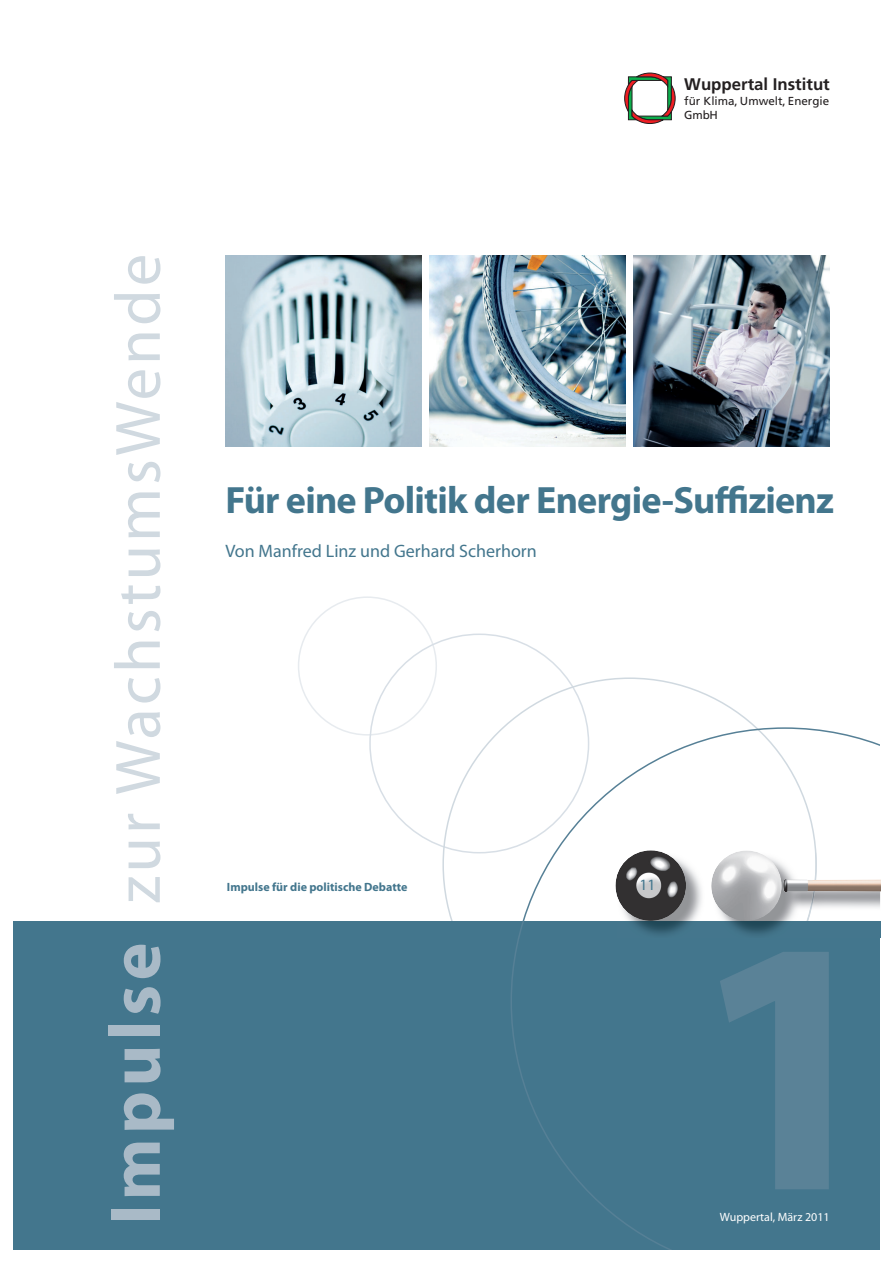
<style>
.page{position:relative;width:893px;height:1263px;background:#fff}
.page>*{position:absolute;margin:0;border:0;box-sizing:border-box;transform-origin:0 0}
.t1{font:700 365.4px "Myriad Pro";color:#5a8297}
.t2{font:64.5px "Myriad Pro";letter-spacing:.05em;color:#d0d9e0}
.t3{font:700 38.1px "Myriad Pro";letter-spacing:-.02em;color:#43768d}
.t4{font:18px "Myriad Pro";color:#43768d}
.t5{font:700 16.8px "Frutiger";color:#231f20}
.t6{font:15.75px "Myriad Pro";color:#43768d}
.t7{font:700 12px "Myriad Pro";color:#43768d}
.t8{font:12px "Myriad Pro";color:#fff}
.t9{font:11.7px/14.4px "Frutiger";color:#231f20}
.s1{font-weight:700;font-size:72px;color:#a9bac7}
</style>
<div class="page">
<svg style="left:442px;top:677px;width:314px;height:244px"></svg>
<div style="left:13px;top:921px;width:867px;height:329px;background:#43768d"></div>
<svg style="left:510px;top:727px;width:370px;height:523px"></svg>
<img style="left:617px;top:921px;width:263px;height:16px">
<img style="left:615px;top:850px;width:265px;height:71px">
<svg style="left:624px;top:72px;width:51px;height:52px"></svg>
<div style="left:719px;top:952px;width:109px;height:237px;background:#43768d"></div>
<img style="left:429px;top:255px;width:196px;height:191px">
<img style="left:634px;top:255px;width:195px;height:191px">
<img style="left:225px;top:255px;width:196px;height:191px">
<p class="t5" style="left:684px;top:77px;width:147px">Wuppertal Institut</p>
<p class="t9" style="left:684px;top:94px;width:146px">für Klima, Umwelt, Energie<br>GmbH</p>
<h2 class="t2" style="left:113px;top:1225px;width:973px;rotate:-90deg"><span class="s1">Impulse</span> zur WachstumsWende</h2>
<p class="t3" style="left:225px;top:486px;width:610px">Für eine Politik der Energie-Suffizienz</p>
<p class="t4" style="left:225px;top:544px;width:313px">Von Manfred Linz und Gerhard Scherhorn</p>
<p class="t7" style="left:227px;top:882px;width:182px">Impulse für die politische Debatte</p>
<p class="t6" style="left:639px;top:879px;width:18px">11</p>
<h1 class="t1" style="left:688px;top:927px;width:204px">1</h1>
<p class="t8" style="left:719px;top:1212px;width:111px">Wuppertal, März 2011</p>
</div>
